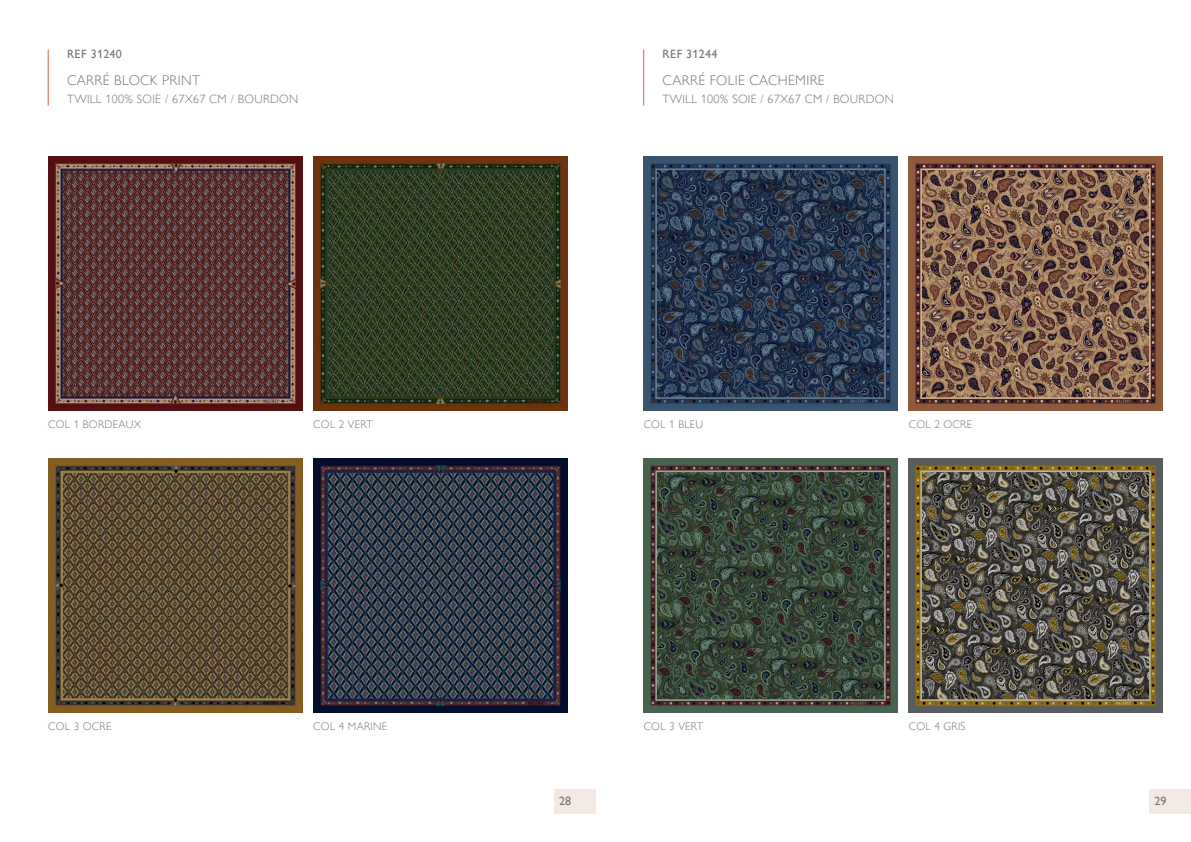
<style>
.page{position:relative;width:1191px;height:842px;background:#fff}
.page>*{position:absolute;margin:0;border:0;box-sizing:border-box;transform-origin:0 0}
.t1{font:300 14px "Gill Sans Nova";letter-spacing:.025em;color:#757575}
.t2{font:300 12px "Gill Sans Nova";letter-spacing:.025em;color:#757575}
.t3{font:12px "Gill Sans Nova";letter-spacing:.025em;color:#757575}
.t4{font:300 11px "Gill Sans Nova";letter-spacing:.025em;color:#757575}
</style>
<div class="page">
<div style="left:554px;top:789px;width:41px;height:25px;background:#f4e8e2"></div>
<div style="left:1149px;top:789px;width:42px;height:25px;background:#f4e8e2"></div>
<hr style="left:48px;top:50px;width:1px;height:56px;background:#d76042">
<img style="left:313px;top:157px;width:254px;height:254px">
<img style="left:48px;top:459px;width:254px;height:253px">
<img style="left:313px;top:459px;width:254px;height:253px">
<img style="left:48px;top:157px;width:254px;height:254px">
<hr style="left:643px;top:50px;width:1px;height:56px;background:#d76042">
<img style="left:908px;top:157px;width:254px;height:254px">
<img style="left:643px;top:459px;width:254px;height:253px">
<img style="left:908px;top:459px;width:254px;height:253px">
<img style="left:643px;top:157px;width:254px;height:254px">
<p class="t3" style="left:67px;top:47px;width:56px">REF 31240</p>
<p class="t1" style="left:67px;top:72px;width:135px">CARRÉ BLOCK PRINT</p>
<p class="t2" style="left:67px;top:92px;width:233px">TWILL 100% SOIE / 67X67 CM / BOURDON</p>
<p class="t3" style="left:662px;top:47px;width:56px">REF 31244</p>
<p class="t1" style="left:662px;top:72px;width:164px">CARRÉ FOLIE CACHEMIRE</p>
<p class="t2" style="left:662px;top:92px;width:233px">TWILL 100% SOIE / 67X67 CM / BOURDON</p>
<p class="t4" style="left:48px;top:418px;width:94px">COL 1 BORDEAUX</p>
<p class="t4" style="left:313px;top:418px;width:61px">COL 2 VERT</p>
<p class="t4" style="left:643px;top:418px;width:61px">COL 1 BLEU</p>
<p class="t4" style="left:908px;top:418px;width:65px">COL 2 OCRE</p>
<p class="t4" style="left:48px;top:720px;width:65px">COL 3 OCRE</p>
<p class="t4" style="left:313px;top:720px;width:75px">COL 4 MARINE</p>
<p class="t4" style="left:643px;top:720px;width:61px">COL 3 VERT</p>
<p class="t4" style="left:908px;top:720px;width:58px">COL 4 GRIS</p>
<p class="t3" style="left:559px;top:794px;width:13px">28</p>
<p class="t3" style="left:1154px;top:794px;width:13px">29</p>
</div>
